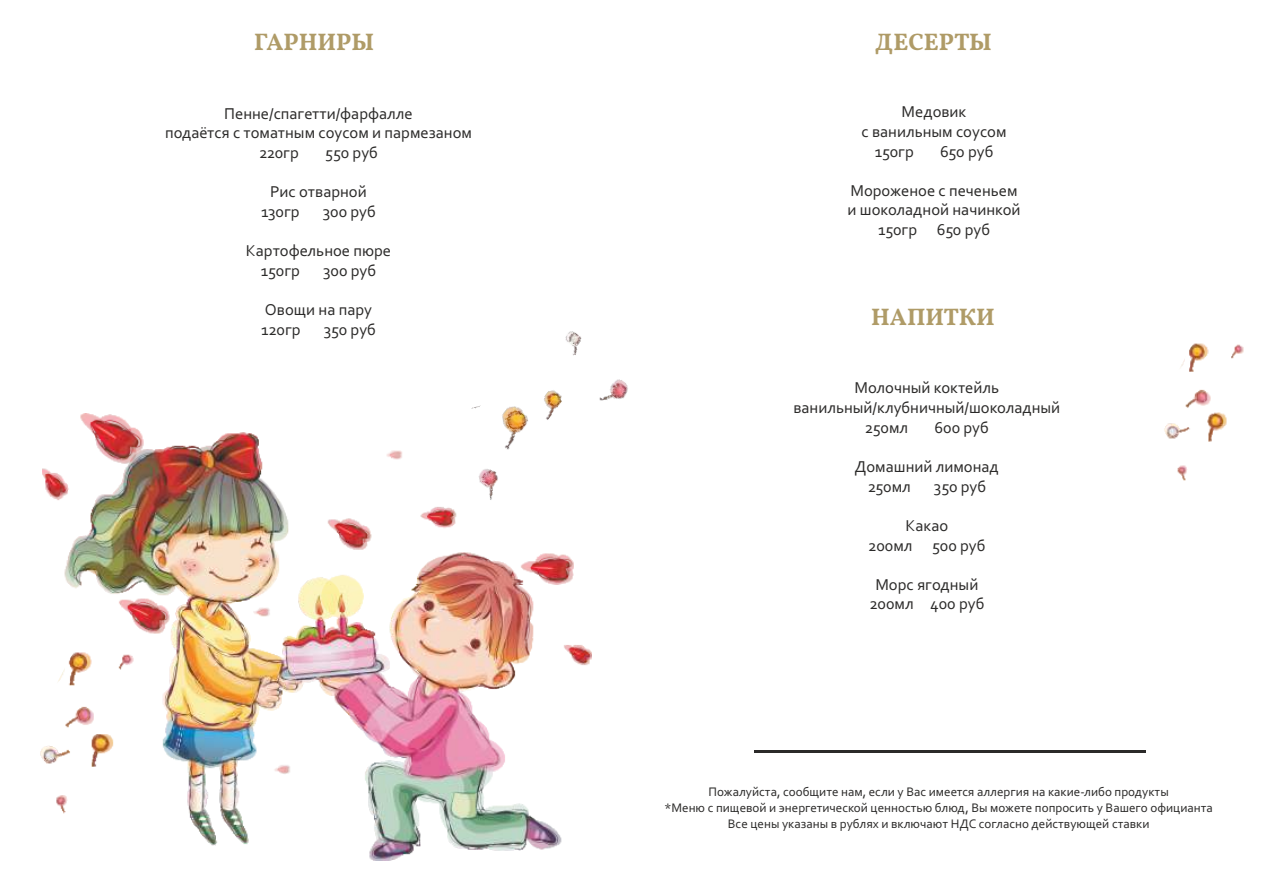
<style>
.page{position:relative;width:1263px;height:893px;background:#fff}
.page>*{position:absolute;margin:0;border:0;box-sizing:border-box;transform-origin:0 0}
.t1{font:700 24px "Vollkorn";color:#af9b67}
.t2{font:16.5px/19.6px "Corbel";color:#2b2a29}
.t3{font:13.05px/15.9px "Corbel";color:#2b2a29;text-align:center}
</style>
<div class="page">
<img style="left:43px;top:414px;width:548px;height:446px">
<img style="left:389px;top:331px;width:239px;height:210px">
<img style="left:40px;top:648px;width:96px;height:170px">
<img style="left:1164px;top:343px;width:80px;height:138px">
<hr style="left:754px;top:750px;width:391px;height:3px;background:#2b2a29">
<h1 class="t1" style="left:254px;top:28px;width:122px">ГАРНИРЫ</h1>
<p class="t2" style="left:224px;top:105px;width:190px">Пенне/спагетти/фарфалле</p>
<p class="t2" style="left:165px;top:125px;width:308px">подаётся с томатным соусом и пармезаном</p>
<p class="t2" style="left:259px;top:144px;width:41px">220гр</p>
<p class="t2" style="left:325px;top:144px;width:54px">550 руб</p>
<p class="t2" style="left:261px;top:184px;width:107px;text-indent:9px">Рис отварной<br>130гр</p>
<p class="t2" style="left:323px;top:203px;width:55px">300 руб</p>
<p class="t2" style="left:261px;top:242px;width:132px;text-indent:-15px">Картофельное пюре<br>150гр</p>
<p class="t2" style="left:323px;top:262px;width:55px">300 руб</p>
<p class="t2" style="left:261px;top:301px;width:113px">Овощи на пару<br>120гр</p>
<p class="t2" style="left:324px;top:321px;width:54px">350 руб</p>
<h1 class="t1" style="left:875px;top:28px;width:118px">ДЕСЕРТЫ</h1>
<p class="t2" style="left:902px;top:103px;width:66px">Медовик</p>
<p class="t2" style="left:861px;top:123px;width:146px">с ванильным соусом</p>
<p class="t2" style="left:875px;top:143px;width:41px">150гр</p>
<p class="t2" style="left:940px;top:143px;width:55px">650 руб</p>
<p class="t2" style="left:847px;top:182px;width:174px;text-align:center">Мороженое с печеньем и шоколадной начинкой<br>150гр 650 руб</p>
<h1 class="t1" style="left:871px;top:302px;width:125px">НАПИТКИ</h1>
<p class="t2" style="left:854px;top:380px;width:146px">Молочный коктейль</p>
<p class="t2" style="left:793px;top:399px;width:268px">ванильный/клубничный/шоколадный</p>
<p class="t2" style="left:865px;top:419px;width:45px">250мл</p>
<p class="t2" style="left:934px;top:419px;width:56px">600 руб</p>
<p class="t2" style="left:868px;top:458px;width:133px;text-indent:-13px">Домашний лимонад<br>250мл</p>
<p class="t2" style="left:934px;top:478px;width:54px">350 руб</p>
<p class="t2" style="left:868px;top:517px;width:119px;text-align:center">Какао<br>200мл 500 руб</p>
<p class="t2" style="left:869px;top:576px;width:116px;text-align:center">Морс ягодный<br>200мл 400 руб</p>
<p class="t3" style="left:664px;top:785px;width:550px">Пожалуйста, сообщите нам, если у Вас имеется аллергия на какие-либо продукты<br>*Меню с пищевой и энергетической ценностью блюд, Вы можете попросить у Вашего официанта<br>Все цены указаны в рублях и включают НДС согласно действующей ставки</p>
</div>
